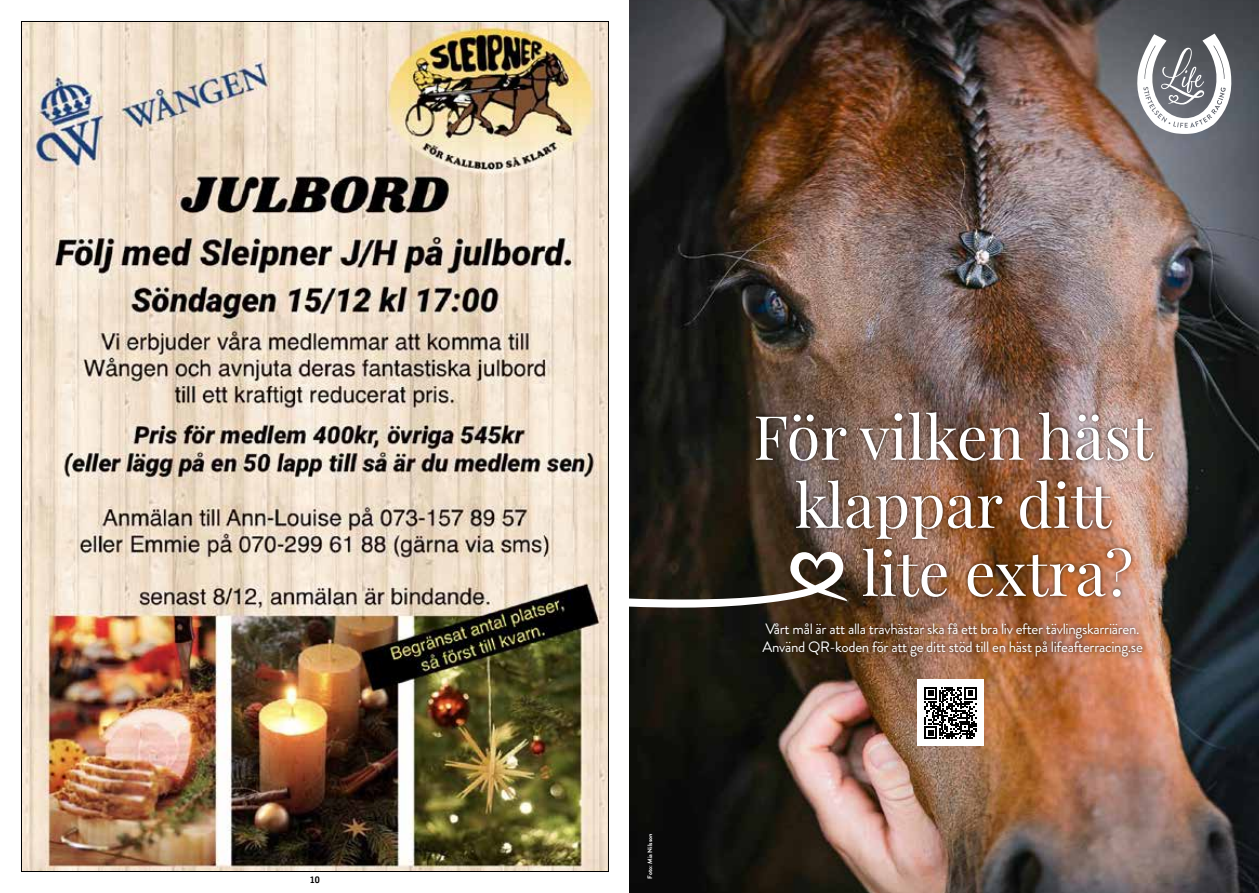
<style>
.page{position:relative;width:1259px;height:893px;background:#fff}
.page>*{position:absolute;margin:0;border:0;box-sizing:border-box;transform-origin:0 0}
.t1{font:61.05px "Playfair Display";color:#fff}
.t2{font:15px/18px "Brandon Grotesque";letter-spacing:-.02em;color:#fff}
.t3{font:700 9px "ATG Text";color:#000}
.t4{font:700 6.45px "Brandon Grotesque";color:#fff}
</style>
<div class="page">
<img style="left:629px;top:0;width:630px;height:893px">
<svg style="left:1135px;top:34px;width:98px;height:100px"></svg>
<div style="left:917px;top:680px;width:67px;height:66px;background:#fff"></div>
<svg style="left:924px;top:687px;width:52px;height:52px"></svg>
<svg style="left:629px;top:552px;width:123px;height:56px;background:#3c3932"></svg>
<div style="left:752px;top:408px;width:405px;height:253px;background:#000;opacity:.75"></div>
<img style="left:23px;top:23px;width:583px;height:847px">
<p class="t3" style="left:310px;top:874px;width:12px">10</p>
<p class="t4" style="left:645px;top:879px;width:47px;rotate:-90deg">Foto: Mia Nilsson</p>
<h1 class="t1" style="left:753px;top:399px;width:401px">För vilken häst</h1>
<h1 class="t1" style="left:795px;top:467px;width:318px">klappar ditt</h1>
<h1 class="t1" style="left:861px;top:535px;width:273px">lite extra?</h1>
<p class="t2" style="left:762px;top:620px;width:382px">Vårt mål är att alla travhästar ska få ett bra liv efter tävlingskarriären.<br>Använd QR-koden för att ge ditt stöd till en häst på lifeafterracing.se</p>
</div>
